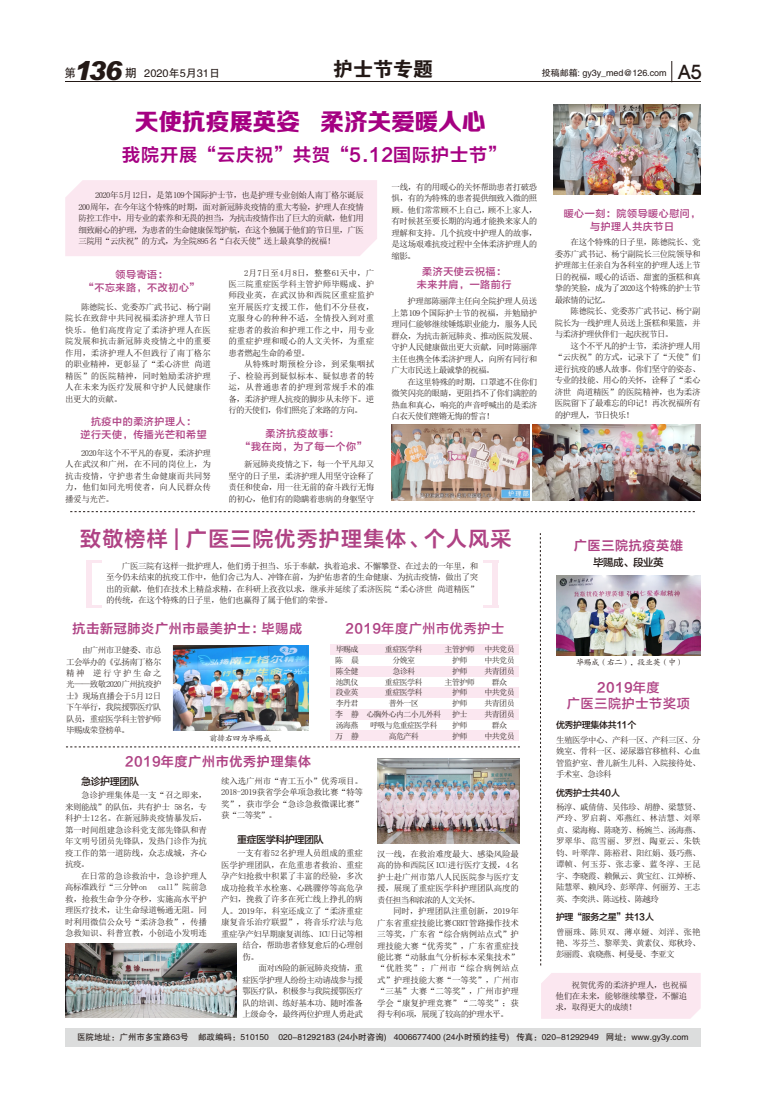
<style>
.page{position:relative;width:766px;height:1106px;background:#fff}
.page>*{position:absolute;margin:0;border:0;box-sizing:border-box;transform-origin:0 0}
.t1{font:italic 900 26.1px "Arial";color:#231916}
.t2{font:23.9px "FZZDHJW GB1 0";letter-spacing:-.015em;color:#a50082}
.t3{font:21px "FZLTZCHK GBK1 0";letter-spacing:.055em;color:#af4284}
.t4{font:20px "FZDHTK GBK1 0";color:#231916}
.t5{font:500 20px "Avant Garde IT Cby BT";color:#231916}
.t6{font:18px "FZLTZCHK GBK1 0";letter-spacing:.055em;color:#a50082}
.t7{font:13px "FZLTZCHK GBK1 0";letter-spacing:.055em;color:#af4284}
.t8{font:13px/16.4px "FZLTZHK GBK1 0";letter-spacing:.055em;color:#af4284;text-align:center}
.t9{font:11.7px "FZHTK GBK1 0";color:#231916}
.t10{font:11px "FZHTK GBK1 0";color:#231916}
.t11{font:10.5px "FZLTZHK GBK1 0";letter-spacing:-.04em;color:#231916}
.t12{font:10px/12.6px "FZLTZHK GBK1 0";letter-spacing:.055em;color:#af4284;text-align:center}
.t13{font:10px "FZLTZHK GBK1 0";letter-spacing:-.04em;color:#231916}
.t14{font:9px "FZLTZHK GBK1 0";letter-spacing:-.04em;color:#231916}
.t15{font:9px "FZHTK GBK1 0";letter-spacing:-.01em;color:#231916}
.t16{font:8.5px/11.5px "Sim Sun";letter-spacing:-.05em;color:#231916;text-align:justify}
.t17{font:8.5px "FZHTK GBK1 0";color:#231916}
.t18{font:8.5px "Sim Sun";letter-spacing:-.02em;color:#231916}
.t19{font:8.5px "Sim Sun";letter-spacing:-.025em;color:#231916}
.t20{font:8.5px/11.5px "Sim Sun";letter-spacing:-.015em;color:#231916}
.t21{font:8px/10.8px "Sim Sun";letter-spacing:-.075em;color:#231916;text-align:center}
.t22{font:8px "FZKTK GBK1 0";letter-spacing:-.04em;color:#231916}
</style>
<div class="page">
<div style="left:65px;top:180px;width:312px;height:76px;background:#fbe7f0"></div>
<svg style="left:671px;top:61px;width:1px;height:20px"></svg>
<div style="left:65px;top:1028px;width:635px;height:18px;background:#dcdddd"></div>
<hr style="left:65px;top:81px;width:635px;height:1px;background:#231916">
<img style="left:553px;top:105px;width:147px;height:90px">
<img style="left:172px;top:645px;width:136px;height:85px">
<svg style="left:70px;top:511px;width:625px;height:1px"></svg>
<svg style="left:539px;top:533px;width:2px;height:433px"></svg>
<svg style="left:66px;top:746px;width:453px;height:1px"></svg>
<img style="left:391px;top:425px;width:138px;height:75px">
<img style="left:532px;top:425px;width:168px;height:75px">
<img style="left:65px;top:943px;width:172px;height:74px">
<img style="left:377px;top:758px;width:142px;height:85px">
<img style="left:556px;top:576px;width:144px;height:79px">
<div style="left:541px;top:973px;width:159px;height:45px;background:#fbe7f0"></div>
<div style="left:330px;top:644px;width:189px;height:11px;background:#fbe7f0"></div>
<div style="left:330px;top:666px;width:189px;height:10px;background:#fbe7f0"></div>
<div style="left:330px;top:687px;width:189px;height:11px;background:#fbe7f0"></div>
<div style="left:330px;top:709px;width:189px;height:10px;background:#fbe7f0"></div>
<div style="left:330px;top:730px;width:189px;height:11px;background:#fbe7f0"></div>
<div style="left:86px;top:560px;width:6px;height:48px;background:#fbe7f0"></div>
<svg style="left:92px;top:560px;width:9px;height:2px"></svg>
<svg style="left:92px;top:606px;width:9px;height:2px"></svg>
<div style="left:492px;top:560px;width:6px;height:48px;background:#fbe7f0"></div>
<svg style="left:483px;top:560px;width:9px;height:2px"></svg>
<svg style="left:483px;top:606px;width:9px;height:2px"></svg>
<h3 class="t4" style="left:333px;top:58px;width:101px">护士节专题</h3>
<h2 class="t2" style="left:135px;top:108px;width:352px">天使抗疫展英姿 柔济关爱暖人心</h2>
<h1 class="t1" style="left:74px;top:61px;width:50px">136</h1>
<p class="t10" style="left:144px;top:67px;width:77px">2020年5月31日</p>
<h3 class="t9" style="left:64px;top:67px;width:13px">第</h3>
<h3 class="t9" style="left:125px;top:67px;width:13px">期</h3>
<p class="t15" style="left:541px;top:68px;width:126px">投稿邮箱: gy3y_med@126.com</p>
<h3 class="t5" style="left:678px;top:64px;width:25px">A5</h3>
<h3 class="t6" style="left:122px;top:145px;width:385px">我院开展“云庆祝”共贺“5.12国际护士节”</h3>
<p class="t16" style="left:78px;top:189px;width:287px;text-indent:17px">2020年5月12日，是第109个国际护士节，也是护理专业创始人南丁格尔诞辰200周年，在今年这个特殊的时期，面对新冠肺炎疫情的重大考验，护理人在疫情防控工作中，用专业的素养和无畏的担当，为抗击疫情作出了巨大的贡献，他们用细致耐心的护理，为患者的生命健康保驾护航，在这个独属于他们的节日里，广医三院用“云庆祝”的方式，为全院895名“白衣天使”送上最真挚的祝福！</p>
<p class="t12" style="left:84px;top:269px;width:117px">领导寄语：<br>“不忘来路，不改初心”</p>
<p class="t16" style="left:65px;top:301px;width:147px;text-indent:16px">陈德院长、党委苏广武书记、杨宁副院长在致辞中共同祝福柔济护理人节日快乐。他们高度肯定了柔济护理人在医院发展和抗击新冠肺炎疫情之中的重要作用，柔济护理人不但践行了南丁格尔的职业精神，更彰显了“柔心济世尚道精医”的医院精神，同时勉励柔济护理人在未来为医疗发展和守护人民健康作出更大的贡献。</p>
<p class="t12" style="left:80px;top:415px;width:128px">抗疫中的柔济护理人：<br>逆行天使，传播光芒和希望</p>
<p class="t16" style="left:65px;top:447px;width:147px;text-indent:16px">2020年这个不平凡的春夏，柔济护理人在武汉和广州，在不同的岗位上，为抗击疫情，守护患者生命健康而共同努力，他们如同光明使者，向人民群众传播爱与光芒。</p>
<p class="t16" style="left:228px;top:267px;width:147px;text-indent:16px">2月7日至4月8日，整整61天中，广医三院重症医学科主管护师毕赐成、护师段业英，在武汉协和西院区重症监护室开展医疗支援工作，他们不分昼夜，克服身心的种种不适，全情投入到对重症患者的救治和护理工作之中，用专业的重症护理和暖心的人文关怀，为重症患者燃起生命的希望。</p>
<p class="t16" style="left:228px;top:358px;width:147px;text-indent:16px">从特殊时期预检分诊，到采集咽拭子、检验再到疑似标本、疑似患者的转运，从普通患者的护理到常规手术的准备，柔济护理人抗疫的脚步从未停下。逆行的天使们，你们照亮了来路的方向。</p>
<p class="t12" style="left:240px;top:427px;width:128px">柔济抗疫故事：<br>“我在岗，为了每一个你”</p>
<p class="t16" style="left:228px;top:458px;width:147px;text-indent:16px">新冠肺炎疫情之下，每一个平凡却又坚守的日子里，柔济护理人用坚守诠释了责任和使命，用一往无前的奋斗践行无悔的初心，他们有的隐瞒着患病的身躯坚守</p>
<p class="t16" style="left:391px;top:181px;width:147px">一线，有的用暖心的关怀帮助患者打破恐惧，有的为特殊的患者提供细致入微的照顾。他们常常顾不上自己，顾不上家人，有时候甚至要长期的沟通才能换来家人的理解和支持。几个抗疫中护理人的故事，是这场艰难抗疫过程中全体柔济护理人的缩影。</p>
<p class="t16" style="left:391px;top:295px;width:147px;text-indent:16px">护理部陈丽萍主任向全院护理人员送上第109个国际护士节的祝福，并勉励护理同仁能够继续锤炼职业能力，服务人民群众，为抗击新冠肺炎、推动医院发展、守护人民健康做出更大贡献，同时陈丽萍主任也携全体柔济护理人，向所有同行和广大市民送上最诚挚的祝福。</p>
<p class="t16" style="left:391px;top:376px;width:147px;text-indent:16px">在这里特殊的时期，口罩遮不住你们微笑闪亮的眼睛，更阻挡不了你们满腔的热血和真心，响亮的声音呼喊出的是柔济白衣天使们铿锵无悔的誓言！</p>
<p class="t12" style="left:417px;top:266px;width:96px">柔济天使云祝福：未来并肩，一路前行</p>
<h3 class="t3" style="left:80px;top:527px;width:433px">致敬榜样 | 广医三院优秀护理集体、个人风采</h3>
<p class="t16" style="left:106px;top:560px;width:374px;text-indent:16px">广医三院有这样一批护理人，他们勇于担当、乐于奉献，执着追求、不懈攀登、在过去的一年里，和至今仍未结束的抗疫工作中，他们舍己为人、冲锋在前，为护佑患者的生命健康、为抗击疫情，做出了突出的贡献，他们在技术上精益求精，在科研上孜孜以求，继承并延续了柔济医院“柔心济世尚道精医”的传统，在这个特殊的日子里，他们也赢得了属于他们的荣誉。</p>
<h3 class="t7" style="left:73px;top:621px;width:231px">抗击新冠肺炎广州市最美护士：毕赐成</h3>
<h3 class="t8" style="left:345px;top:620px;width:160px">2019年度广州市优秀护士</h3>
<p class="t16" style="left:66px;top:644px;width:97px;text-indent:16px">由广州市卫健委、市总工会举办的《弘扬南丁格尔精神 逆行守护生命之光——致敬2020广州抗疫护士》现场直播会于5月12日下午举行，我院援鄂医疗队队员，重症医学科主管护师毕赐成荣登榜单。</p>
<p class="t22" style="left:209px;top:733px;width:63px">前排右四为毕赐成</p>
<h3 class="t7" style="left:125px;top:754px;width:187px">2019年度广州市优秀护理集体</h3>
<p class="t21" style="left:335px;top:644px;width:26px;text-align:justify">毕赐成陈 晨陈全健池凯仪段业英李丹君李 静汤海燕万 静</p>
<p class="t21" style="left:366px;top:644px;width:76px">重症医学科<br>分娩室<br>急诊科<br>重症医学科<br>重症医学科<br>普外一区<br>心胸外心内二小儿外科呼吸与危重症医学科高危产科</p>
<p class="t21" style="left:444px;top:644px;width:32px">主管护师护师<br>护师<br>主管护师护师<br>护师<br>护士<br>护师<br>护师</p>
<p class="t21" style="left:484px;top:644px;width:32px">中共党员中共党员共青团员群众<br>中共党员共青团员共青团员群众<br>中共党员</p>
<p class="t13" style="left:81px;top:776px;width:59px">急诊护理团队</p>
<p class="t16" style="left:65px;top:789px;width:143px;text-indent:16px">急诊护理集体是一支“召之即来，来则能战”的队伍，共有护士 58名，专科护士12名。在新冠肺炎疫情暴发后，第一时间组建急诊科党支部先锋队和青年文明号团员先锋队，发热门诊作为抗疫工作的第一道防线，众志成城，齐心抗疫。</p>
<p class="t20" style="left:65px;top:870px;width:143px;text-indent:16px">在日常的急诊救治中，急诊护理人高标准践行“三分钟on</p>
<p class="t16" style="left:65px;top:881px;width:143px;text-indent:93px">call”院前急救，抢救生命争分夺秒，实施高水平护理医疗技术，让生命绿道畅通无阻。同时利用微信公众号“柔济急救”，传播急救知识、科普宣教，小创造小发明连</p>
<p class="t16" style="left:221px;top:774px;width:143px">续入选广州市“青工五小”优秀项目。2018-2019获省学会单项急救比赛“特等奖”，获市学会“急诊急救微课比赛”获“二等奖”。</p>
<p class="t13" style="left:237px;top:834px;width:88px">重症医学科护理团队</p>
<p class="t19" style="left:237px;top:849px;width:127px">一支有着52名护理人员组成的重症</p>
<p class="t18" style="left:221px;top:860px;width:143px">医学护理团队，在危重患者救治、重症</p>
<p class="t18" style="left:221px;top:872px;width:143px">孕产妇抢救中积累了丰富的经验，多次</p>
<p class="t18" style="left:221px;top:883px;width:143px">成功抢救羊水栓塞、心跳骤停等高危孕</p>
<p class="t18" style="left:221px;top:895px;width:143px">产妇，挽救了许多在死亡线上挣扎的病</p>
<p class="t19" style="left:221px;top:906px;width:143px">人。2019年，科室还成立了“柔济重症</p>
<p class="t18" style="left:221px;top:918px;width:143px">康复音乐治疗联盟”，将音乐疗法与危</p>
<p class="t16" style="left:221px;top:928px;width:143px">重症孕产妇早期康复训练、ICU日记等相</p>
<p class="t16" style="left:242px;top:939px;width:122px">结合，帮助患者修复愈后的心理创</p>
<p class="t16" style="left:242px;top:951px;width:18px">伤。</p>
<p class="t16" style="left:258px;top:962px;width:106px">面对凶险的新冠肺炎疫情，重</p>
<p class="t16" style="left:242px;top:973px;width:122px">症医学护理人纷纷主动请战参与援</p>
<p class="t16" style="left:242px;top:985px;width:122px">鄂医疗队，积极参与我院援鄂医疗</p>
<p class="t16" style="left:242px;top:996px;width:122px">队的培训、练好基本功、随时准备</p>
<p class="t16" style="left:242px;top:1008px;width:122px">上级命令，最终两位护理人勇赴武</p>
<p class="t16" style="left:377px;top:848px;width:143px">汉一线，在救治难度最大、感染风险最高的协和西院区ICU进行医疗支援，4名护士赴广州市第八人民医院参与医疗支援，展现了重症医学科护理团队高度的责任担当和浓浓的人文关怀。</p>
<p class="t16" style="left:377px;top:905px;width:143px;text-indent:16px">同时，护理团队注重创新，2019年广东省重症技能比赛CRRT管路操作技术三等奖，广东省“综合病例站点式”护理技能大赛“优秀奖”，广东省重症技能比赛“动脉血气分析标本采集技术” “优胜奖”；广州市“综合病例站点式”护理技能大赛“一等奖”，广州市“三基”大赛“二等奖”，广州市护理学会“康复护理竞赛”“二等奖”；获得专利6项，展现了较高的护理水平。</p>
<p class="t12" style="left:563px;top:208px;width:138px">暖心一刻：院领导暖心慰问，与护理人共庆节日</p>
<p class="t16" style="left:554px;top:236px;width:147px;text-indent:16px">在这个特殊的日子里，陈德院长、党委苏广武书记、杨宁副院长三位院领导和护理部主任亲自为各科室的护理人送上节日的祝福，暖心的话语、甜蜜的蛋糕和真挚的笑脸，成为了2020这个特殊的护士节最浓情的记忆。</p>
<p class="t16" style="left:554px;top:305px;width:147px;text-indent:16px">陈德院长、党委苏广武书记、杨宁副院长为一线护理人员送上蛋糕和果篮，并与柔济护理伙伴们一起庆祝节日。</p>
<p class="t16" style="left:554px;top:340px;width:147px;text-indent:16px">这个不平凡的护士节，柔济护理人用“云庆祝”的方式，记录下了“天使”们逆行抗疫的感人故事。你们坚守的姿态、专业的技能、用心的关怀，诠释了“柔心济世尚道精医”的医院精神，也为柔济医院留下了最难忘的印记！再次祝福所有的护理人，节日快乐！</p>
<h3 class="t7" style="left:573px;top:539px;width:111px">广医三院抗疫英雄</h3>
<p class="t11" style="left:593px;top:557px;width:72px">毕赐成、段业英</p>
<p class="t22" style="left:576px;top:658px;width:109px">毕赐成（右二），段业英（中）</p>
<h3 class="t8" style="left:566px;top:679px;width:124px">2019年度<br>广医三院护士节奖项</h3>
<p class="t14" style="left:556px;top:720px;width:82px">优秀护理集体共11个</p>
<p class="t16" style="left:556px;top:733px;width:146px">生殖医学中心、产科一区、产科三区、分娩室、骨科一区、泌尿器官移植科、心血管监护室、普儿新生儿科、入院接待处、手术室、急诊科</p>
<p class="t14" style="left:556px;top:787px;width:66px">优秀护士共40人</p>
<p class="t16" style="left:556px;top:801px;width:146px">杨淳、戚倩倩、吴伟珍、胡静、梁慧贤、严玲、罗启莉、邓燕红、林洁慧、刘翠贞、梁海梅、陈晓芳、杨婉兰、汤海燕、罗翠华、范雪丽、罗烈、陶亚云、朱铁钧、叶翠萍、陈裕君、阳红娟、聂巧燕、谭帧、何玉芬、张志豪、蓝冬淳、王昆宇、李晓霞、赖佩云、黄宝红、江焯桥、陆慧翠、赖凤玲、彭翠萍、何丽芳、王志英、李奕洪、陈远枝、陈越玲</p>
<p class="t14" style="left:556px;top:912px;width:99px">护理“服务之星”共13人</p>
<p class="t16" style="left:556px;top:925px;width:146px">曾丽珠、陈贝双、薄卓娅、刘洋、张艳艳、岑芬兰、黎翠美、黄素仪、郑秋玲、彭丽霞、袁晓燕、柯曼曼、李亚文</p>
<p class="t16" style="left:555px;top:978px;width:133px;text-indent:16px">祝贺优秀的柔济护理人，也祝福他们在未来，能够继续攀登，不懈追求，取得更大的成绩！</p>
<p class="t17" style="left:77px;top:1032px;width:612px">医院地址：广州市多宝路63号 邮政编码：510150 020-81292183 (24小时咨询) 4006677400 (24小时预约挂号) 传真：020-81292949 网址：www.gy3y.com</p>
</div>
